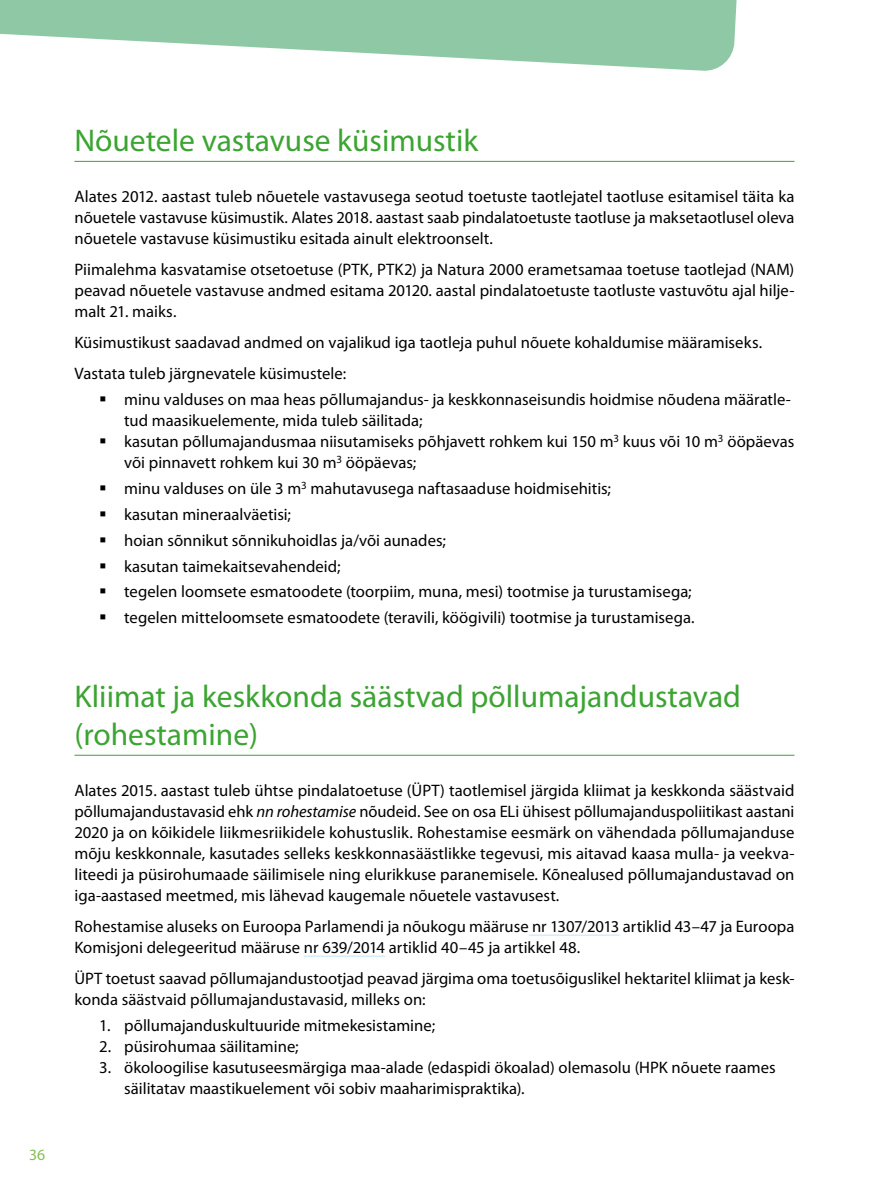
<style>
.page{position:relative;width:869px;height:1191px;background:#fff}
.page>*{position:absolute;margin:0;border:0;box-sizing:border-box;transform-origin:0 0}
.t1{font:31.5px/37.8px "Myriad Pro";color:#3ca432}
.t2{font:16.62px/21px "Myriad Pro";color:#000}
.t3{font:15.75px "Myriad Pro";color:#84be54}
.s1{font-style:italic}
</style>
<div class="page">
<svg style="left:0;top:0;width:737px;height:71px;fill:#8fc8a4"></svg>
<hr style="left:74px;top:161px;width:720px;height:1px;background:#3ca432">
<hr style="left:74px;top:755px;width:720px;height:1px;background:#3ca432">
<hr style="left:528px;top:934px;width:91px;height:1px;background:#bce4fa">
<hr style="left:304px;top:955px;width:81px;height:1px;background:#bce4fa">
<p class="t3" style="left:29px;top:1144px;width:18px">36</p>
<h1 class="t1" style="left:74px;top:121px;width:405px">Nõuetele vastavuse küsimustik</h1>
<p class="t2" style="left:74px;top:185px;width:721px;text-align:justify">Alates 2012. aastast tuleb nõuetele vastavusega seotud toetuste taotlejatel taotluse esitamisel täita ka nõuetele vastavuse küsimustik. Alates 2018. aastast saab pindalatoetuste taotluse ja maksetaotlusel oleva nõuetele vastavuse küsimustiku esitada ainult elektroonselt.</p>
<p class="t2" style="left:74px;top:258px;width:721px;text-align:justify">Piimalehma kasvatamise otsetoetuse (PTK, PTK2) ja Natura 2000 erametsamaa toetuse taotlejad (NAM) peavad nõuetele vastavuse andmed esitama 20120. aastal pindalatoetuste taotluste vastuvõtu ajal hilje&shy;malt 21. maiks.</p>
<p class="t2" style="left:74px;top:326px;width:687px;line-height:31px">Küsimustikust saadavad andmed on vajalikud iga taotleja puhul nõuete kohaldumise määramiseks.<br>Vastata tuleb järgnevatele küsimustele:</p>
<p class="t2" style="left:124px;top:388px;width:671px">minu valduses on maa heas põllumajandus- ja keskkonnaseisundis hoidmise nõudena määratle&shy;tud maasikuelemente, mida tuleb säilitada;<br>kasutan põllumajandusmaa niisutamiseks põhjavett rohkem kui 150 m<sup>3</sup> kuus või 10 m<sup>3</sup> ööpäevas või pinnavett rohkem kui 30 m<sup>3</sup> ööpäevas;</p>
<p class="t2" style="left:124px;top:475px;width:570px;line-height:25.9px">minu valduses on üle 3 m<sup>3</sup> mahutavusega naftasaaduse hoidmisehitis;<br>kasutan mineraalväetisi;<br>hoian sõnnikut sõnnikuhoidlas ja/või aunades;<br>kasutan taimekaitsevahendeid;<br>tegelen loomsete esmatoodete (toorpiim, muna, mesi) tootmise ja turustamisega; tegelen mitteloomsete esmatoodete (teravili, köögivili) tootmise ja turustamisega.</p>
<h1 class="t1" style="left:74px;top:677px;width:667px">Kliimat ja keskkonda säästvad põllumajandustavad (rohestamine)</h1>
<p class="t2" style="left:74px;top:779px;width:721px;text-align:justify">Alates 2015. aastast tuleb ühtse pindalatoetuse (ÜPT) taotlemisel järgida kliimat ja keskkonda säästvaid põllumajandustavasid ehk <span class="s1">nn rohestamise</span> nõudeid. See on osa ELi ühisest põllumajanduspoliitikast aastani 2020 ja on kõikidele liikmesriikidele kohustuslik. Rohestamise eesmärk on vähendada põllumajanduse mõju keskkonnale, kasutades selleks keskkonnasäästlikke tegevusi, mis aitavad kaasa mulla- ja veekva&shy;liteedi ja püsirohumaade säilimisele ning elurikkuse paranemisele. Kõnealused põllumajandustavad on iga-aastased meetmed, mis lähevad kaugemale nõuetele vastavusest.</p>
<p class="t2" style="left:74px;top:915px;width:721px">Rohestamise aluseks on Euroopa Parlamendi ja nõukogu määruse nr 1307/2013 artiklid 43–47 ja Euroopa<br>Komisjoni delegeeritud määruse nr 639/2014 artiklid 40–45 ja artikkel 48.</p>
<p class="t2" style="left:74px;top:967px;width:721px">ÜPT toetust saavad põllumajandustootjad peavad järgima oma toetusõiguslikel hektaritel kliimat ja kesk&shy;konda säästvaid põllumajandustavasid, milleks on:</p>
<p class="t2" style="left:99px;top:1014px;width:337px">1. põllumajanduskultuuride mitmekesistamine;</p>
<p class="t2" style="left:99px;top:1035px;width:201px">2. püsirohumaa säilitamine;</p>
<p class="t2" style="left:124px;top:1056px;width:652px;text-indent:-25px">3. ökoloogilise kasutuseesmärgiga maa-alade (edaspidi ökoalad) olemasolu (HPK nõuete raames säilitatav maastikuelement või sobiv maaharimispraktika).</p>
</div>
